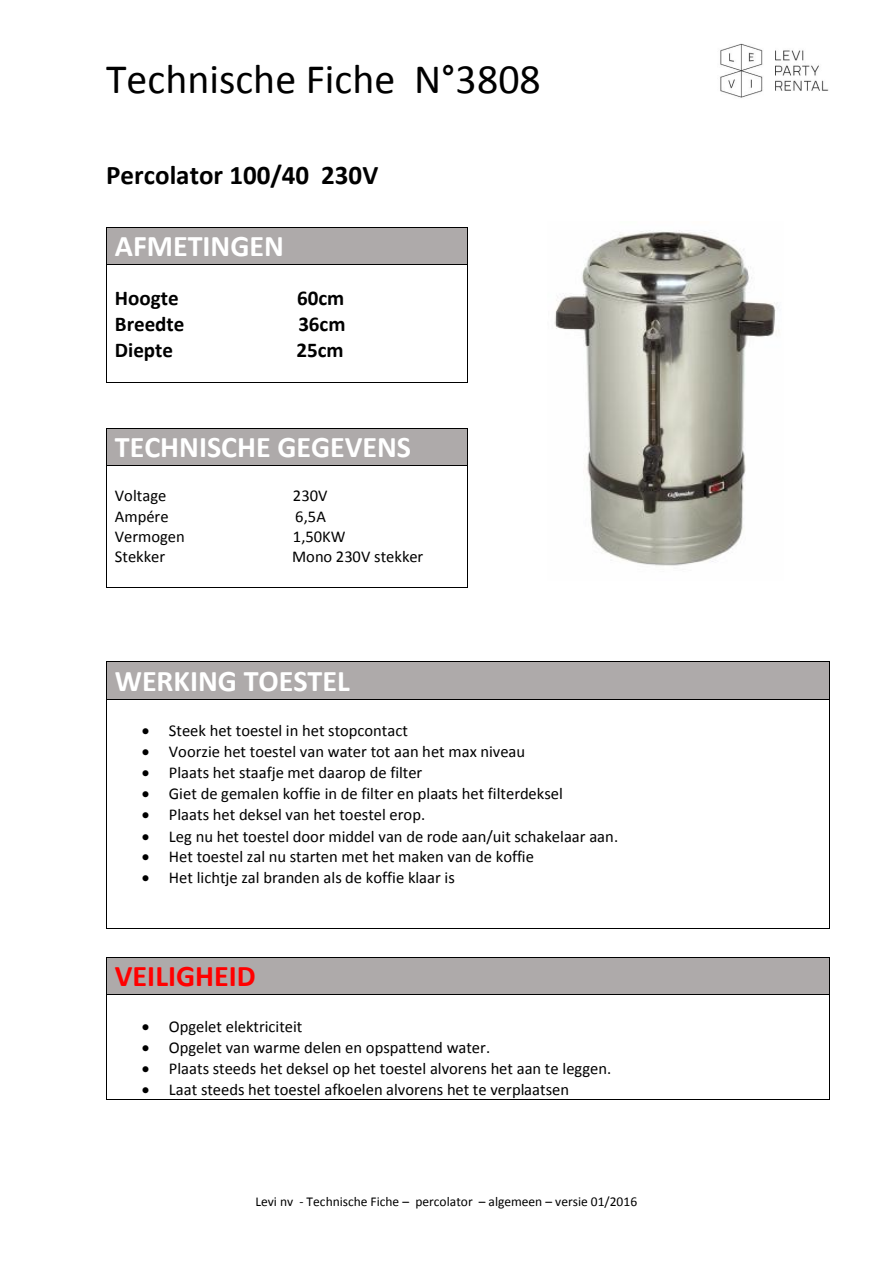
<style>
.page{position:relative;width:893px;height:1263px;background:#fff}
.page>*{position:absolute;margin:0;border:0;box-sizing:border-box;transform-origin:0 0}
.t1{font:42px "Calibri";color:#000}
.t2{font:700 30px "Calibri";color:#fff}
.t3{font:700 30px "Calibri";color:#f00}
.t4{font:700 27px "Calibri";color:#000}
.t5{font:700 21px "Calibri";color:#000}
.t6{font:16.5px/21px "Calibri";color:#000}
.t7{font:13.5px "Calibri";color:#000}
</style>
<div class="page">
<img style="left:720px;top:43px;width:109px;height:55px">
<div style="left:107px;top:228px;width:361px;height:36px;background:#aeaaaa"></div>
<hr style="left:107px;top:227px;width:360px;height:1px;background:#000">
<hr style="left:106px;top:228px;width:1px;height:36px;background:#000">
<hr style="left:467px;top:228px;width:1px;height:36px;background:#000">
<hr style="left:107px;top:264px;width:360px;height:1px;background:#000">
<hr style="left:106px;top:265px;width:1px;height:117px;background:#000">
<hr style="left:107px;top:382px;width:360px;height:1px;background:#000">
<hr style="left:467px;top:265px;width:1px;height:117px;background:#000">
<div style="left:107px;top:428px;width:361px;height:37px;background:#aeaaaa"></div>
<hr style="left:107px;top:428px;width:360px;height:1px;background:#000">
<hr style="left:106px;top:428px;width:1px;height:37px;background:#000">
<hr style="left:467px;top:428px;width:1px;height:37px;background:#000">
<hr style="left:107px;top:465px;width:360px;height:1px;background:#000">
<hr style="left:106px;top:466px;width:1px;height:121px;background:#000">
<hr style="left:107px;top:587px;width:360px;height:1px;background:#000">
<hr style="left:467px;top:466px;width:1px;height:121px;background:#000">
<div style="left:107px;top:662px;width:722px;height:37px;background:#aeaaaa"></div>
<hr style="left:107px;top:662px;width:722px;height:1px;background:#000">
<hr style="left:106px;top:662px;width:1px;height:37px;background:#000">
<hr style="left:829px;top:662px;width:1px;height:37px;background:#000">
<hr style="left:107px;top:699px;width:722px;height:1px;background:#000">
<hr style="left:106px;top:700px;width:1px;height:228px;background:#000">
<hr style="left:107px;top:928px;width:722px;height:1px;background:#000">
<hr style="left:829px;top:700px;width:1px;height:228px;background:#000">
<div style="left:107px;top:958px;width:722px;height:36px;background:#aeaaaa"></div>
<hr style="left:107px;top:957px;width:722px;height:1px;background:#000">
<hr style="left:106px;top:958px;width:1px;height:36px;background:#000">
<hr style="left:829px;top:958px;width:1px;height:36px;background:#000">
<hr style="left:107px;top:994px;width:722px;height:1px;background:#000">
<hr style="left:106px;top:995px;width:1px;height:104px;background:#000">
<hr style="left:107px;top:1099px;width:722px;height:1px;background:#000">
<hr style="left:829px;top:995px;width:1px;height:104px;background:#000">
<img style="left:554px;top:230px;width:224px;height:336px">
<h1 class="t1" style="left:106px;top:61px;width:436px">Technische Fiche N°3808</h1>
<h3 class="t4" style="left:106px;top:164px;width:274px">Percolator 100/40 230V</h3>
<h2 class="t2" style="left:115px;top:234px;width:171px">AFMETINGEN</h2>
<p class="t5" style="left:115px;top:290px;width:65px">Hoogte</p>
<p class="t5" style="left:297px;top:290px;width:49px">60cm</p>
<p class="t5" style="left:115px;top:315px;width:71px">Breedte</p>
<p class="t5" style="left:298px;top:315px;width:49px">36cm</p>
<p class="t5" style="left:115px;top:341px;width:60px">Diepte</p>
<p class="t5" style="left:297px;top:341px;width:49px">25cm</p>
<h2 class="t2" style="left:115px;top:434px;width:298px">TECHNISCHE GEGEVENS</h2>
<p class="t6" style="left:115px;top:487px;width:53px">Voltage</p>
<p class="t6" style="left:293px;top:487px;width:36px">230V</p>
<p class="t6" style="left:115px;top:507px;width:55px">Ampére</p>
<p class="t6" style="left:295px;top:507px;width:32px">6,5A</p>
<p class="t6" style="left:115px;top:527px;width:72px">Vermogen</p>
<p class="t6" style="left:293px;top:527px;width:54px">1,50KW</p>
<p class="t6" style="left:115px;top:547px;width:52px">Stekker</p>
<p class="t6" style="left:292px;top:547px;width:133px">Mono 230V stekker</p>
<h2 class="t2" style="left:115px;top:668px;width:237px">WERKING TOESTEL</h2>
<p class="t6" style="left:169px;top:722px;width:451px">Steek het toestel in het stopcontact<br>Voorzie het toestel van water tot aan het max niveau<br>Plaats het staafje met daarop de filter<br>Giet de gemalen koffie in de filter en plaats het filterdeksel<br>Plaats het deksel van het toestel erop.<br>Leg nu het toestel door middel van de rode aan/uit schakelaar aan.<br>Het toestel zal nu starten met het maken van de koffie<br>Het lichtje zal branden als de koffie klaar is</p>
<h2 class="t3" style="left:115px;top:963px;width:142px">VEILIGHEID</h2>
<p class="t6" style="left:169px;top:1017px;width:444px">Opgelet elektriciteit<br>Opgelet van warme delen en opspattend water.<br>Plaats steeds het deksel op het toestel alvorens het aan te leggen.<br>Laat steeds het toestel afkoelen alvorens het te verplaatsen</p>
<p class="t7" style="left:255px;top:1196px;width:383px">Levi nv - Technische Fiche – percolator – algemeen – versie 01/2016</p>
</div>
